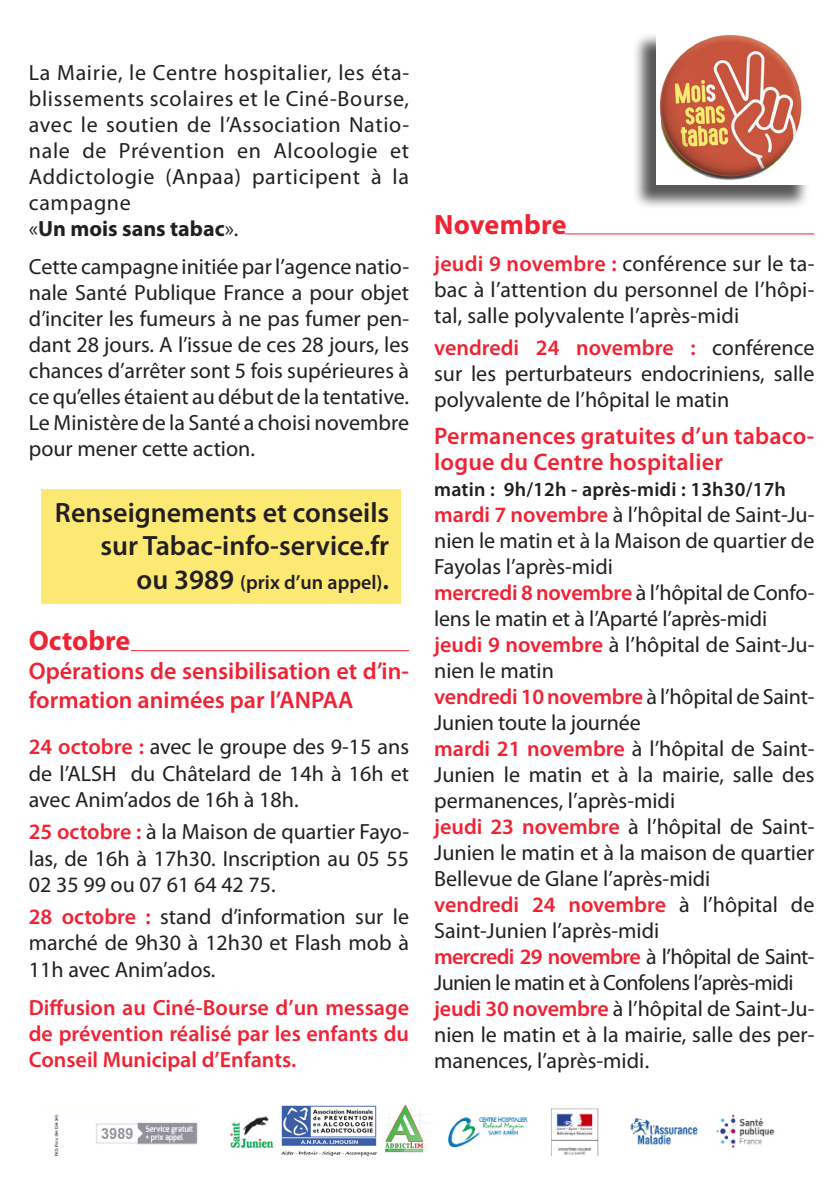
<style>
.page{position:relative;width:840px;height:1191px;background:#fff}
.page>*{position:absolute;margin:0;border:0;box-sizing:border-box;transform-origin:0 0}
.t1{font:600 28px "Myriad Pro";color:#231f20}
.t2{font:700 28px "Myriad Pro";color:#f02334}
.t3{font:600 24px/28.8px "Myriad Pro";color:#f02334}
.t4{font:22px/26px "Myriad Pro";color:#231f20;text-align:justify}
.t5{font:600 22px/26.4px "Myriad Pro";color:#f02334;text-align:justify}
.t6{font:22px/26px "Myriad Pro";letter-spacing:-.03em;color:#231f20}
.t7{font:700 22px "Myriad Pro";color:#231f20}
.t8{font:600 20px "Myriad Pro";letter-spacing:.01em;color:#231f20}
.s1{font-weight:400}
.s2{font-size:28px}
.s3{font-weight:600;color:#f02334}
.s4{font-family:"Minion Pro";font-size:24px}
</style>
<div class="page">
<hr style="left:131px;top:650px;width:278px;height:1px;background:#f02334">
<div style="left:632px;top:32px;width:177px;height:178px;background:#231f20;opacity:.75"></div>
<img style="left:656px;top:32px;width:153px;height:152px">
<hr style="left:564px;top:234px;width:250px;height:1px;background:#f02334">
<div style="left:41px;top:489px;width:359px;height:114px;background:#fce973"></div>
<img style="left:43px;top:1104px;width:732px;height:51px">
<img style="left:279px;top:1104px;width:152px;height:53px">
<p class="t4" style="left:29px;top:60px;width:381px">La Mairie, le Centre hospitalier, les éta&shy;blissements scolaires et le Ciné-Bourse, avec le soutien de l’Association Natio&shy;nale de Prévention en Alcoologie et Addictologie (Anpaa) participent à la campagne</p>
<p class="t7" style="left:29px;top:215px;width:211px"><span class="s1">«</span>Un mois sans tabac<span class="s1">».</span></p>
<p class="t4" style="left:29px;top:253px;width:381px">Cette campagne initiée par l’agence natio&shy;nale Santé Publique France a pour objet d’inciter les fumeurs à ne pas fumer pen&shy;dant 28 jours. A l’issue de ces 28 jours, les chances d’arrêter sont 5 fois supérieures à ce qu’elles étaient au début de la tentative.<br>Le Ministère de la Santé a choisi novembre pour mener cette action.</p>
<p class="t1" style="left:55px;top:494px;width:335px">Renseignements et conseils</p>
<p class="t1" style="left:100px;top:528px;width:290px">sur Tabac-info-service.fr</p>
<p class="t8" style="left:136px;top:569px;width:254px"><span class="s2">ou 3989</span> (prix d’un appel)<span class="s2">.</span></p>
<p class="t2" style="left:29px;top:622px;width:103px">Octobre</p>
<p class="t3" style="left:29px;top:656px;width:381px">Opérations de sensibilisation et d’in&shy;formation animées par l’ANPAA</p>
<p class="t4" style="left:29px;top:733px;width:381px"><span class="s3">24 octobre :</span> avec le groupe des 9-15 ans de l’ALSH du Châtelard de 14h à 16h et avec Anim’ados de 16h à 18h.</p>
<p class="t4" style="left:29px;top:818px;width:381px"><span class="s3">25 octobre :</span> à la Maison de quartier Fayo&shy;las, de 16h à 17h30. Inscription au 05 55<br>02 35 99 ou 07 61 64 42 75.</p>
<p class="t4" style="left:29px;top:903px;width:381px"><span class="s3">28 octobre :</span> stand d’information sur le marché de 9h30 à 12h30 et Flash mob à 11h avec Anim’ados.</p>
<p class="t5" style="left:29px;top:993px;width:381px">Diffusion au Ciné-Bourse d’un message de prévention réalisé par les enfants du Conseil Municipal d’Enfants.</p>
<p class="t2" style="left:434px;top:206px;width:134px">Novembre</p>
<p class="t4" style="left:434px;top:250px;width:381px"><span class="s3">jeudi 9 novembre :</span> conférence sur le ta&shy;bac à l’attention du personnel de l’hôpi&shy;tal, salle polyvalente l’après-midi</p>
<p class="t4" style="left:434px;top:334px;width:381px"><span class="s3">vendredi 24 novembre :</span> conférence sur les perturbateurs endocriniens, salle polyvalente de l’hôpital le matin</p>
<p class="t3" style="left:434px;top:422px;width:381px;line-height:26px">Permanences gratuites d’un tabaco&shy;logue du Centre hospitalier</p>
<p class="t8" style="left:434px;top:477px;width:353px">matin : 9h/12h - après-midi : 13h30/17h</p>
<p class="t4" style="left:434px;top:501px;width:381px"><span class="s3">mardi 7 novembre</span> à l’hôpital de Saint-Ju&shy;nien le matin et à la Maison de quartier de Fayolas l’après-midi</p>
<p class="t4" style="left:434px;top:579px;width:381px"><span class="s3">mercredi 8 novembre</span> à l’hôpital de Confo&shy;lens le matin et à l’Aparté l’après-midi</p>
<p class="t4" style="left:434px;top:631px;width:381px"><span class="s3">jeudi 9 novembre</span> à l’hôpital de Saint-Ju&shy;nien le matin</p>
<p class="t4" style="left:434px;top:683px;width:381px"><span class="s3">vendredi 10 novembre</span> à l’hôpital de Saint-<br>Junien toute la journée</p>
<p class="t4" style="left:434px;top:735px;width:381px"><span class="s3">mardi 21 novembre</span> à l’hôpital de Saint-Junien le matin et à la mairie, salle des permanences, l’après-midi</p>
<p class="t4" style="left:434px;top:813px;width:381px"><span class="s3">jeudi 23 novembre</span> à l’hôpital de Saint-Junien le matin et à la maison de quartier Bellevue de Glane l’après-midi</p>
<p class="t4" style="left:434px;top:891px;width:381px"><span class="s3">vendredi 24 novembre</span> à l’hôpital de<br>Saint-Junien l’après-midi</p>
<p class="t6" style="left:434px;top:943px;width:381px"><span class="s3">mercredi 29 novembre</span> à l’hôpital de Saint-<br>Junien le matin et à Confolens l’après-midi</p>
<p class="t4" style="left:434px;top:995px;width:381px"><span class="s3">jeudi 30 novembre</span> à l’hôpital de Saint-Ju&shy;nien le matin et à la mairie, salle des per&shy;manences, l’après-midi<span class="s4">.</span></p>
</div>
